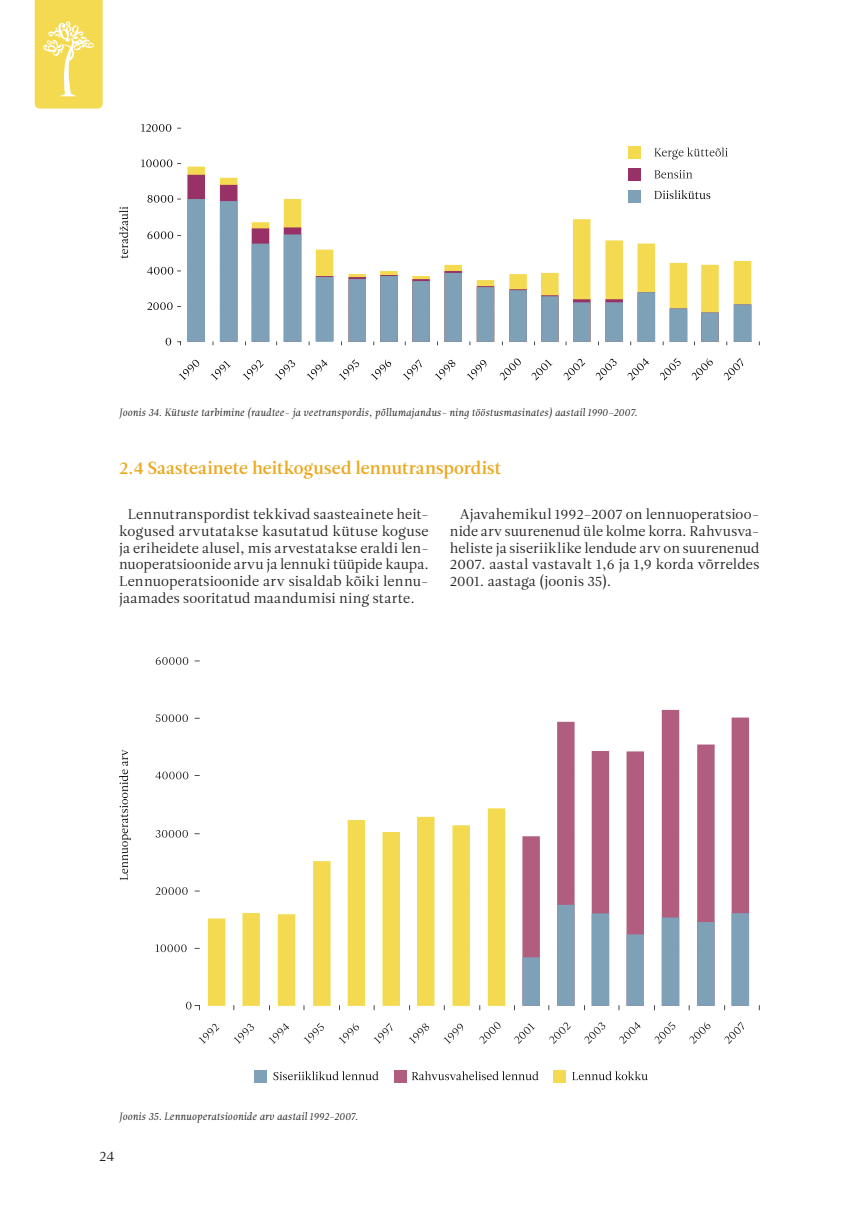
<style>
.page{position:relative;width:844px;height:1216px;background:#fff}
.page>*{position:absolute;margin:0;border:0;box-sizing:border-box;transform-origin:0 0}
.t1{font:17.5px "Leitura Roman 3";letter-spacing:.01em;color:#eba820}
.t2{font:14px/16.8px "Leitura Roman 1";letter-spacing:.015em;color:#231f20;text-align:justify}
.t3{font:10.5px "Leitura Italic 1";color:#231f20}
</style>
<div class="page">
<svg style="left:35px;top:0;width:68px;height:108px;background:#f4dd62"></svg>
<svg style="left:186px;top:1001px;width:14px;height:9px"></svg>
<svg style="left:155px;top:944px;width:31px;height:8px"></svg>
<svg style="left:156px;top:887px;width:32px;height:7px"></svg>
<svg style="left:155px;top:830px;width:33px;height:7px"></svg>
<svg style="left:155px;top:771px;width:33px;height:8px"></svg>
<svg style="left:155px;top:714px;width:33px;height:8px"></svg>
<svg style="left:156px;top:657px;width:32px;height:7px"></svg>
<svg style="left:119px;top:749px;width:12px;height:131px"></svg>
<svg style="left:198px;top:1023px;width:21px;height:21px"></svg>
<svg style="left:233px;top:1023px;width:21px;height:21px"></svg>
<svg style="left:268px;top:1023px;width:21px;height:21px"></svg>
<svg style="left:303px;top:1023px;width:21px;height:21px"></svg>
<svg style="left:338px;top:1023px;width:21px;height:21px"></svg>
<svg style="left:373px;top:1023px;width:19px;height:21px"></svg>
<svg style="left:408px;top:1023px;width:21px;height:21px"></svg>
<svg style="left:443px;top:1023px;width:20px;height:21px"></svg>
<svg style="left:479px;top:1022px;width:22px;height:22px"></svg>
<svg style="left:514px;top:1023px;width:21px;height:21px"></svg>
<svg style="left:549px;top:1022px;width:21px;height:22px"></svg>
<svg style="left:584px;top:1022px;width:21px;height:22px"></svg>
<svg style="left:619px;top:1022px;width:21px;height:22px"></svg>
<svg style="left:654px;top:1021px;width:21px;height:23px"></svg>
<svg style="left:689px;top:1022px;width:21px;height:22px"></svg>
<svg style="left:724px;top:1021px;width:19px;height:23px"></svg>
<svg style="left:208px;top:808px;width:297px;height:197px"></svg>
<svg style="left:522px;top:710px;width:226px;height:194px"></svg>
<svg style="left:522px;top:904px;width:226px;height:106px"></svg>
<div style="left:254px;top:1070px;width:12px;height:12px;background:#7ea1b7"></div>
<div style="left:394px;top:1070px;width:12px;height:12px;background:#b15d7f"></div>
<div style="left:553px;top:1070px;width:12px;height:12px;background:#f3da50"></div>
<svg style="left:572px;top:1071px;width:75px;height:9px"></svg>
<svg style="left:411px;top:1071px;width:127px;height:9px"></svg>
<svg style="left:273px;top:1071px;width:105px;height:9px"></svg>
<svg style="left:179px;top:359px;width:21px;height:21px"></svg>
<svg style="left:210px;top:361px;width:21px;height:19px"></svg>
<svg style="left:242px;top:360px;width:21px;height:20px"></svg>
<svg style="left:274px;top:360px;width:21px;height:20px"></svg>
<svg style="left:306px;top:359px;width:21px;height:21px"></svg>
<svg style="left:339px;top:359px;width:20px;height:21px"></svg>
<svg style="left:370px;top:359px;width:21px;height:21px"></svg>
<svg style="left:402px;top:359px;width:19px;height:21px"></svg>
<svg style="left:435px;top:359px;width:20px;height:21px"></svg>
<svg style="left:466px;top:360px;width:20px;height:20px"></svg>
<svg style="left:499px;top:358px;width:22px;height:22px"></svg>
<svg style="left:531px;top:359px;width:21px;height:21px"></svg>
<svg style="left:563px;top:358px;width:22px;height:22px"></svg>
<svg style="left:595px;top:358px;width:21px;height:22px"></svg>
<svg style="left:627px;top:358px;width:21px;height:22px"></svg>
<svg style="left:660px;top:358px;width:20px;height:22px"></svg>
<svg style="left:691px;top:358px;width:21px;height:22px"></svg>
<svg style="left:723px;top:358px;width:20px;height:22px"></svg>
<svg style="left:119px;top:206px;width:9px;height:52px"></svg>
<svg style="left:166px;top:338px;width:5px;height:7px"></svg>
<svg style="left:147px;top:302px;width:34px;height:8px"></svg>
<svg style="left:147px;top:267px;width:34px;height:7px"></svg>
<svg style="left:147px;top:231px;width:34px;height:8px"></svg>
<svg style="left:147px;top:195px;width:34px;height:8px"></svg>
<svg style="left:141px;top:159px;width:40px;height:8px"></svg>
<svg style="left:141px;top:124px;width:30px;height:8px"></svg>
<svg style="left:187px;top:175px;width:524px;height:24px"></svg>
<svg style="left:187px;top:199px;width:564px;height:143px"></svg>
<div style="left:628px;top:190px;width:12px;height:12px;background:#7ea1b7"></div>
<div style="left:628px;top:168px;width:12px;height:12px;background:#983166"></div>
<div style="left:628px;top:147px;width:12px;height:12px;background:#f3da50"></div>
<svg style="left:654px;top:190px;width:56px;height:9px"></svg>
<svg style="left:654px;top:170px;width:38px;height:8px"></svg>
<svg style="left:654px;top:147px;width:73px;height:12px"></svg>
<p class="t3" style="left:119px;top:406px;width:519px">Joonis 34. Kütuste tarbimine (raudtee- ja veetranspordis, põllumajandus- ning tööstusmasinates) aastail 1990–2007.</p>
<p class="t1" style="left:119px;top:457px;width:383px">2.4 Saasteainete heitkogused lennutranspordist</p>
<p class="t2" style="left:119px;top:506px;width:311px;text-indent:9px">Lennutranspordist tekkivad saasteainete heit&shy;kogused arvutatakse kasutatud kütuse koguse ja eriheidete alusel, mis arvestatakse eraldi len&shy;nuoperatsioonide arvu ja lennuki tüüpide kaupa.<br>Lennuoperatsioonide arv sisaldab kõiki lennu&shy;jaamades sooritatud maandumisi ning starte.</p>
<p class="t2" style="left:450px;top:506px;width:311px;text-indent:10px">Ajavahemikul 1992–2007 on lennuoperatsioo&shy;nide arv suurenenud üle kolme korra. Rahvusva&shy;heliste ja siseriiklike lendude arv on suurenenud 2007. aastal vastavalt 1,6 ja 1,9 korda võrreldes 2001. aastaga (joonis 35).</p>
<p class="t3" style="left:119px;top:1110px;width:240px">Joonis 35. Lennuoperatsioonide arv aastail 1992–2007.</p>
<p class="t2" style="left:99px;top:1147px;width:17px">24</p>
</div>
